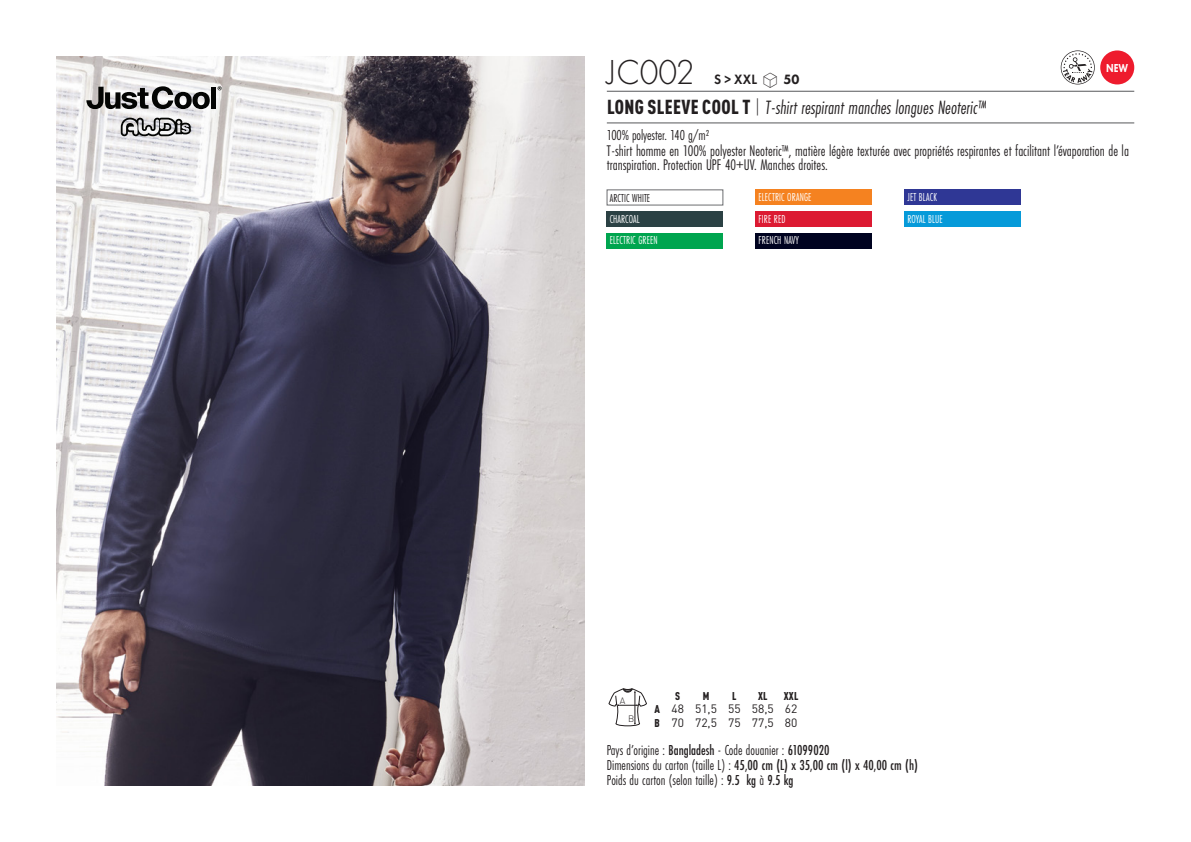
<style>
.page{position:relative;width:1191px;height:842px;background:#fff}
.page>*{position:absolute;margin:0;border:0;box-sizing:border-box;transform-origin:0 0}
.t1{font:300 36px "Futura PT";color:#231f20;scale:.95 1}
.t2{font:italic 20px "Futura PT Cond";color:#231f20;scale:.95 1}
.t3{font:16px/14px "Futura PT Cond";color:#231f20;scale:.95 1}
.grammage_2020{font:15px "Futura PT Cond";color:#231f20;scale:.95 1}
.t4{font:500 15px "Futura PT Cond";color:#231f20;scale:.95 1}
.t5{font:600 14px "Futura PT";color:#231f20;scale:.95 1}
.Coloris_nuancier_bla{font:12px "Futura PT Cond";letter-spacing:.01em;color:#fff;scale:.9 1}
._88_tailles_tab_maig{font:12px/13.6px "DIN Pro";color:#231f20}
.Coloris_nuancier{font:12px "Futura PT Cond";letter-spacing:.01em;color:#231f20;scale:.9 1}
.nuancier_bloc_packsh{font:800 12px "Futura PT";color:#fff;scale:.8 1}
._88_tailles_tab_maig-2{font:900 condensed 11.2px "DIN Pro";color:#231f20;scale:.95 1}
.t6{font:300 9.2px "DIN";color:#231f20}
.s1{font-family:"Linotype Shapeshifter";font-weight:400;font-size:20px}
.s2{font-weight:800}
.s3{font-family:"DIN Pro";font-weight:900;font-style:normal;font-stretch:condensed}
.s4{font-family:"DIN Pro";font-weight:300;font-style:normal;font-stretch:condensed}
.s5{font-weight:900;font-stretch:condensed;font-size:11.2px}
.s6{font-weight:500}
.s7{font-weight:400}
</style>
<div class="page">
<img style="left:57px;top:57px;width:527px;height:728px">
<hr style="left:607px;top:91px;width:527px;height:1px;background:#57585a">
<hr style="left:607px;top:123px;width:527px;height:1px;background:#57585a">
<svg style="left:1060px;top:50px;width:34px;height:34px"></svg>
<div style="left:1100px;top:50px;width:34px;height:34px;background:#ee1b2d;border-radius:50%"></div>
<div style="left:607px;top:211px;width:116px;height:16px;background:#2b4144"></div>
<div style="left:607px;top:233px;width:116px;height:15px;background:#00a54f"></div>
<div style="left:755px;top:190px;width:117px;height:15px;background:#f58220"></div>
<div style="left:755px;top:211px;width:117px;height:16px;background:#dc1a32"></div>
<div style="left:755px;top:233px;width:117px;height:15px;background:#000320"></div>
<div style="left:904px;top:190px;width:116px;height:15px;background:#2f3795"></div>
<div style="left:904px;top:211px;width:116px;height:16px;background:#069ad9"></div>
<svg style="left:608px;top:688px;width:39px;height:38px"></svg>
<svg style="left:121px;top:118px;width:70px;height:18px"></svg>
<svg style="left:86px;top:86px;width:124px;height:23px"></svg>
<div style="left:211px;top:87px;width:5px;height:22px;background:#040503"></div>
<svg style="left:218px;top:86px;width:4px;height:4px"></svg>
<p class="t1" style="left:607px;top:52px;width:94px">JC002</p>
<p class="nuancier_bloc_packsh" style="left:1106px;top:61px;width:29px">NEW</p>
<p class="t5" style="left:714px;top:71px;width:91px">S &gt; XXL <span class="s1">S</span> <span class="s2">50</span></p>
<p class="t2" style="left:607px;top:96px;width:401px"><span class="s3">LONG SLEEVE COOL T</span> <span class="s4">|</span> T-shirt respirant manches longues Neoteric™</p>
<p class="grammage_2020" style="left:607px;top:126px;width:109px">100% polyester. 140 g/m2</p>
<p class="t3" style="left:607px;top:144px;width:551px">T-shirt homme en 100% polyester Neoteric™, matière légère texturée avec propriétés respirantes et facilitant l’évaporation de la transpiration. Protection UPF 40+UV. Manches droites.</p>
<p class="Coloris_nuancier" style="left:610px;top:191px;width:46px">ARCTIC WHITE</p>
<p class="Coloris_nuancier_bla" style="left:610px;top:212px;width:35px">CHARCOAL</p>
<p class="Coloris_nuancier_bla" style="left:610px;top:233px;width:55px">ELECTRIC GREEN</p>
<p class="Coloris_nuancier_bla" style="left:758px;top:190px;width:60px">ELECTRIC ORANGE</p>
<p class="Coloris_nuancier_bla" style="left:758px;top:212px;width:31px">FIRE RED</p>
<p class="Coloris_nuancier_bla" style="left:758px;top:233px;width:46px">FRENCH NAVY</p>
<p class="Coloris_nuancier_bla" style="left:907px;top:190px;width:34px">JET BLACK</p>
<p class="Coloris_nuancier_bla" style="left:907px;top:212px;width:41px">ROYAL BLUE</p>
<p class="_88_tailles_tab_maig-2" style="left:675px;top:687px;width:7px">S</p>
<p class="_88_tailles_tab_maig-2" style="left:702px;top:687px;width:8px">M</p>
<p class="_88_tailles_tab_maig-2" style="left:732px;top:687px;width:6px">L</p>
<p class="_88_tailles_tab_maig-2" style="left:758px;top:687px;width:12px">XL</p>
<p class="_88_tailles_tab_maig-2" style="left:783px;top:687px;width:17px">XXL</p>
<p class="_88_tailles_tab_maig" style="left:654px;top:701px;width:144px"><span class="s5">A</span> 48 51,5 55 58,5 62<br><span class="s5">B</span> 70 72,5 75 77,5 80</p>
<p class="grammage_2020" style="left:607px;top:742px;width:236px">Pays d’origine : <span class="s6">Bangladesh</span> - Code douanier : <span class="s6">61099020</span></p>
<p class="t4" style="left:607px;top:756px;width:329px"><span class="s7">Dimensions du carton (taille L) :</span> 45,00 cm (L) x 35,00 cm (l) x 40,00 cm (h)</p>
<p class="grammage_2020" style="left:607px;top:772px;width:198px">Poids du carton (selon taille) : <span class="s6">9.5 kg</span> à <span class="s6">9.5 kg</span></p>
<p class="t6" style="left:620px;top:695px;width:7px">A</p>
<p class="t6" style="left:628px;top:713px;width:8px">B</p>
</div>
